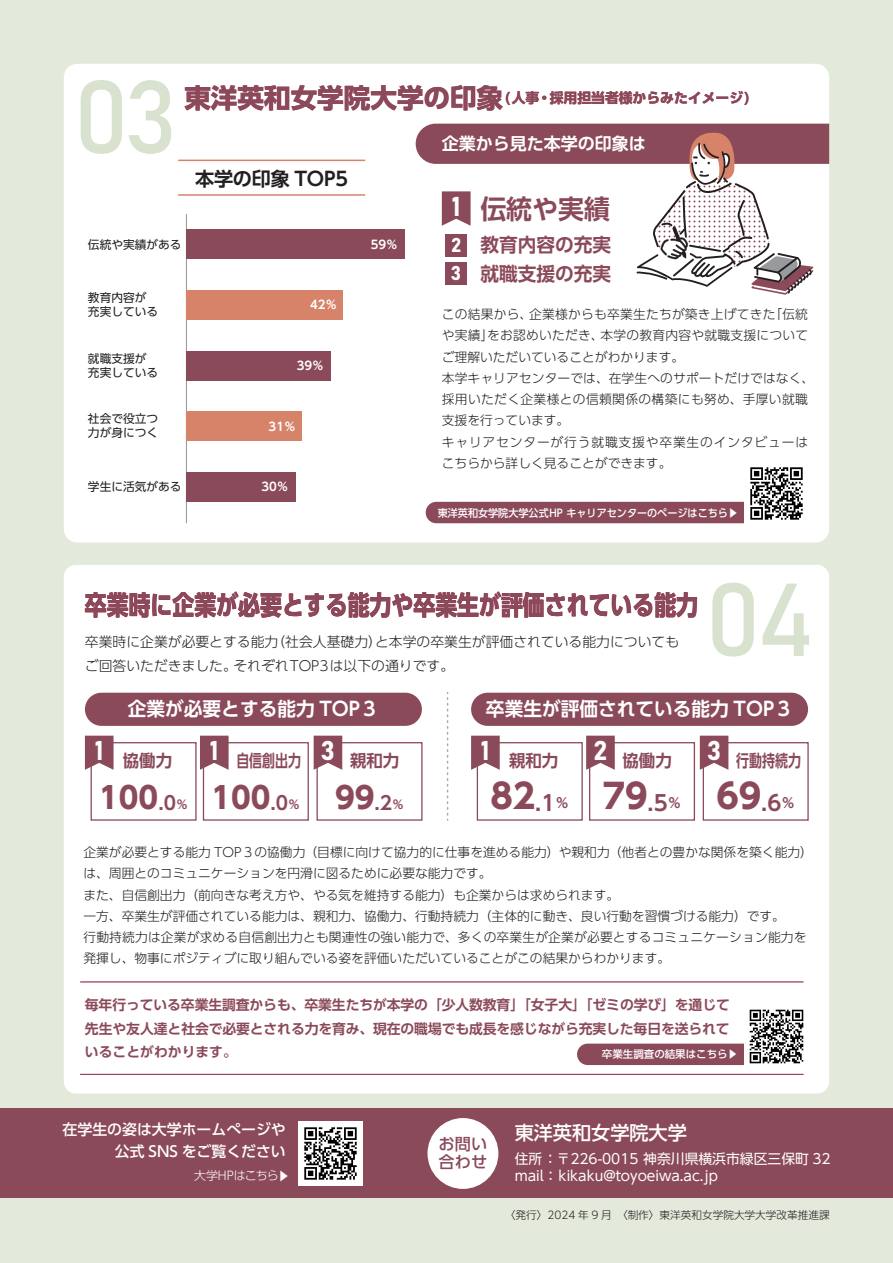
<style>
.page{position:relative;width:893px;height:1263px;background:#e3e9db}
.page>*{position:absolute;margin:0;border:0;box-sizing:border-box;transform-origin:0 0}
.t1{font:101.85px "Bahnschrift";color:#d8e2ce}
.t2{font:700 33.9px "UD Shin Go Pr 6 N";color:#8b4a5a}
.t3{font:700 29.85px "UD Shin Go Pr 6 N";color:#8b4a5a}
.t4{font:27px "Bahnschrift";color:#fff}
.t5{font:26.85px "Bahnschrift";color:#fff}
.t6{font:700 26.55px "UD Shin Go Pr 6 N";color:#942d4e;scale:.82 1}
.t7{font:700 26.55px "UD Shin Go Pr 6 N";color:#942d4e}
.t8{font:700 26.55px "UD Shin Go Pr 6 N De";color:#8b4a5a}
.t9{font:19.8px/28.2px "Bahnschrift";color:#fff}
.t10{font:700 19.2px "UD Shin Go Pr 6 N De";color:#fff}
.t11{font:700 19.2px/28.7px "UD Shin Go Pr 6 N De";color:#8b4a5a}
.t12{font:700 19.2px "UD Shin Go Pr 6 N De";letter-spacing:-.015em;color:#231f20}
.t13{font:500 19.2px "UD Shin Go Pr 6 N";color:#fff}
.t14{font:700 16.95px "UD Shin Go Pr 6 N De";color:#fff}
.t15{font:700 16.8px "UD Shin Go Pr 6 N De";color:#8b4a5a}
.t16{font:700 16.8px "UD Shin Go Pr 6 N De";color:#8b4a5a;scale:.77 1}
.t17{font:500 16.2px/18px "UD Shin Go Pr 6 N";color:#8b4a5a}
.t18{font:500 14.85px/22.4px "UD Shin Go Pr 6 N";color:#fff;text-align:right}
.t19{font:700 13.8px/23.4px "UD Shin Go Pr 6 N De";letter-spacing:-.01em;color:#8b4a5a;text-align:justify}
.t20{font:300 13.8px/24.5px "UD Shin Go Pr 6 N";color:#231f20}
.t21{font:13.8px/17px "UD Shin Go Pr 6 N";color:#fff}
.t22{font:700 13.8px "UD Shin Go Pr 6 N";color:#942d4e}
.t23{font:300 12.75px/21.3px "UD Shin Go Pr 6 N";color:#231f20}
.t24{font:300 12.75px "UD Shin Go Pr 6 N";letter-spacing:.02em;color:#231f20}
.t25{font:300 12px "UD Shin Go Pr 6 N";letter-spacing:-.02em;color:#fff}
.t26{font:11.7px "UD Shin Go Pr 6 N";color:#231f20}
.t27{font:700 11.7px "UD Shin Go Pr 6 N De";color:#fff}
.t28{font:300 10.65px "UD Shin Go Pr 6 N";color:#231f20}
.t29{font:500 10.65px "UD Shin Go Pr 6 N";color:#fff;scale:.95 1}
.t30{font:500 10.5px "UD Shin Go Pr 6 N";color:#fff}
.s1{font-family:"UD Shin Go Pr 6 N De";font-size:18.6px}
.s2{font-family:"UD Shin Go Pr 6 N De";font-size:12px}
.s3{font-family:"UD Shin Go Pr 6 N De";font-size:21.15px}
.s4{font-family:"UD Shin Go Pr 6 N De";font-size:13.65px}
</style>
<div class="page">
<div style="left:0;top:1109px;width:893px;height:89px;background:#8b4a5a"></div>
<div style="left:64px;top:565px;width:765px;height:528px;background:#fff;border-radius:12px"></div>
<div style="left:64px;top:64px;width:765px;height:478px;background:#fff;border-radius:14px"></div>
<hr style="left:178px;top:160px;width:187px;height:1px;background:#d7836a">
<hr style="left:178px;top:194px;width:187px;height:2px;background:#d7836a">
<div style="left:427px;top:1118px;width:71px;height:71px;background:#fff;border-radius:50%"></div>
<img style="left:299px;top:1122px;width:63px;height:63px">
<hr style="left:186px;top:214px;width:1px;height:309px;background:#939598">
<div style="left:186px;top:229px;width:219px;height:30px;background:#8b4a5a"></div>
<div style="left:186px;top:290px;width:157px;height:30px;background:#d7836a"></div>
<div style="left:186px;top:351px;width:145px;height:29px;background:#8b4a5a"></div>
<div style="left:186px;top:472px;width:110px;height:30px;background:#8b4a5a"></div>
<div style="left:186px;top:411px;width:116px;height:30px;background:#d7836a"></div>
<div style="left:91px;top:742px;width:106px;height:79px;border:1px solid #8b4a5a"></div>
<svg style="left:85px;top:736px;width:29px;height:34px"></svg>
<div style="left:203px;top:742px;width:106px;height:79px;border:1px solid #8b4a5a"></div>
<svg style="left:200px;top:736px;width:29px;height:34px"></svg>
<div style="left:316px;top:742px;width:107px;height:79px;border:1px solid #8b4a5a"></div>
<svg style="left:314px;top:736px;width:28px;height:34px"></svg>
<div style="left:85px;top:693px;width:337px;height:33px;background:#8b4a5a;border-radius:17px"></div>
<div style="left:477px;top:742px;width:106px;height:79px;border:1px solid #8b4a5a"></div>
<svg style="left:471px;top:736px;width:29px;height:34px"></svg>
<div style="left:589px;top:742px;width:106px;height:79px;border:1px solid #8b4a5a"></div>
<svg style="left:586px;top:736px;width:29px;height:34px"></svg>
<div style="left:703px;top:742px;width:106px;height:79px;border:1px solid #8b4a5a"></div>
<svg style="left:700px;top:736px;width:28px;height:34px"></svg>
<div style="left:471px;top:693px;width:337px;height:33px;background:#8b4a5a;border-radius:17px"></div>
<svg style="left:447px;top:693px;width:1px;height:127px"></svg>
<hr style="left:80px;top:1074px;width:723px;height:1px;background:#942d4e">
<hr style="left:80px;top:981px;width:723px;height:1px;background:#942d4e">
<svg style="left:416px;top:124px;width:413px;height:171px"></svg>
<div style="left:426px;top:502px;width:334px;height:21px;background:#8b4a5a;border-radius:11px"></div>
<img style="left:744px;top:467px;width:59px;height:56px">
<div style="left:577px;top:1043px;width:194px;height:22px;background:#8b4a5a;border-radius:11px"></div>
<img style="left:744px;top:1009px;width:60px;height:56px">
<h1 class="t1" style="left:73px;top:40px;width:106px">03</h1>
<h3 class="t7" style="left:184px;top:76px;width:320px">東洋英和女学院大学の印象</h3>
<p class="t22" style="left:505px;top:86px;width:246px">(人事・採用担当者様からみたイメージ(</p>
<h3 class="t12" style="left:195px;top:163px;width:154px">本学の印象 TOP5</h3>
<h3 class="t14" style="left:442px;top:129px;width:206px">企業から見た本学の印象は</h3>
<p class="t26" style="left:88px;top:235px;width:95px">伝統や実績がある</p>
<p class="t26" style="left:88px;top:288px;width:60px">教育内容が</p>
<p class="t26" style="left:88px;top:302px;width:72px">充実している</p>
<p class="t26" style="left:88px;top:349px;width:60px">就職支援が</p>
<p class="t26" style="left:88px;top:363px;width:72px">充実している</p>
<p class="t26" style="left:88px;top:409px;width:72px">社会で役立つ</p>
<p class="t26" style="left:88px;top:423px;width:72px">力が身につく</p>
<p class="t26" style="left:88px;top:477px;width:95px">学生に活気がある</p>
<p class="t27" style="left:310px;top:295px;width:29px">42％</p>
<p class="t27" style="left:297px;top:356px;width:29px">39％</p>
<p class="t27" style="left:269px;top:417px;width:29px">31％</p>
<p class="t27" style="left:261px;top:477px;width:29px">30％</p>
<p class="t27" style="left:371px;top:235px;width:29px">59％</p>
<h3 class="t4" style="left:452px;top:186px;width:10px">1</h3>
<h3 class="t9" style="left:451px;top:230px;width:12px">2<br>3</h3>
<h3 class="t8" style="left:480px;top:188px;width:131px">伝統や実績</h3>
<h3 class="t11" style="left:480px;top:230px;width:132px">教育内容の充実就職支援の充実</h3>
<p class="t23" style="left:529px;top:303px;width:248px">企業様からも卒業生たちが築き上げてきた</p>
<p class="t23" style="left:769px;top:303px;width:40px">「伝統</p>
<p class="t23" style="left:442px;top:303px;width:92px">この結果から、</p>
<p class="t24" style="left:487px;top:325px;width:118px">をお認めいただき、</p>
<p class="t24" style="left:601px;top:325px;width:209px">本学の教育内容や就職支援について</p>
<p class="t23" style="left:442px;top:324px;width:374px">や実績」<br>ご理解いただいていることがわかります。<br>本学キャリアセンターでは、在学生へのサポートだけではなく、採用いただく企業様との信頼関係の構築にも努め、手厚い就職支援を行っています。<br>キャリアセンターが行う就職支援や卒業生のインタビューはこちらから詳しく見ることができます。</p>
<p class="t29" style="left:438px;top:504px;width:318px">東洋英和女学院大学公式HP キャリアセンターのページはこちら▶</p>
<h3 class="t6" style="left:85px;top:583px;width:749px">卒業時に企業が必要とする能力や卒業生が評価されている能力</h3>
<p class="t20" style="left:233px;top:629px;width:222px;text-indent:-149px">卒業時に企業が必要とする能力<br>それぞれTOP3は以下の通りです。</p>
<p class="t20" style="left:375px;top:629px;width:306px">と本学の卒業生が評価されている能力についても</p>
<p class="t20" style="left:271px;top:629px;width:112px">（社会人基礎力）</p>
<p class="t20" style="left:85px;top:653px;width:154px">ご回答いただきました。</p>
<h1 class="t1" style="left:705px;top:543px;width:111px">04</h1>
<h3 class="t10" style="left:128px;top:693px;width:253px">企業が必要とする能力 TOP３</h3>
<h3 class="t10" style="left:486px;top:693px;width:309px">卒業生が評価されている能力 TOP３</h3>
<h3 class="t5" style="left:95px;top:730px;width:10px">1</h3>
<h3 class="t15" style="left:123px;top:747px;width:51px">協働力</h3>
<h3 class="t16" style="left:210px;top:747px;width:120px"><sup>1</sup> 自信創出力</h3>
<h3 class="t5" style="left:321px;top:730px;width:16px">3</h3>
<h3 class="t15" style="left:350px;top:747px;width:51px">親和力</h3>
<h3 class="t5" style="left:481px;top:730px;width:10px">1</h3>
<h3 class="t15" style="left:509px;top:747px;width:51px">親和力</h3>
<h3 class="t5" style="left:593px;top:730px;width:15px">2</h3>
<h3 class="t15" style="left:622px;top:747px;width:51px">協働力</h3>
<h3 class="t16" style="left:707px;top:747px;width:124px"><sup>3</sup> 行動持続力</h3>
<h3 class="t3" style="left:99px;top:774px;width:90px">100<span class="s1">.0</span><span class="s2">％</span></h3>
<h3 class="t3" style="left:211px;top:774px;width:90px">100<span class="s1">.0</span><span class="s2">％</span></h3>
<h3 class="t3" style="left:335px;top:774px;width:71px">99<span class="s1">.2</span><span class="s2">％</span></h3>
<h2 class="t2" style="left:490px;top:769px;width:80px">82<span class="s3">.1</span><span class="s4">％</span></h2>
<h2 class="t2" style="left:603px;top:769px;width:80px">79<span class="s3">.5</span><span class="s4">％</span></h2>
<h2 class="t2" style="left:716px;top:769px;width:80px">69<span class="s3">.6</span><span class="s4">％</span></h2>
<p class="t23" style="left:83px;top:841px;width:731px">企業が必要とする能力 TOP３の協働力（目標に向けて協力的に仕事を進める能力）や親和力（他者との豊かな関係を築く能力(は、周囲とのコミュニケーションを円滑に図るために必要な能力です。<br>また、自信創出力（前向きな考え方や、やる気を維持する能力）も企業からは求められます。<br>一方、卒業生が評価されている能力は、親和力、協働力、行動持続力（主体的に動き、良い行動を習慣づける能力）です。<br>行動持続力は企業が求める自信創出力とも関連性の強い能力で、多くの卒業生が企業が必要とするコミュニケーション能力を発揮し、物事にポジティブに取り組んでいる姿を評価いただいていることがこの結果からわかります。</p>
<p class="t19" style="left:85px;top:993px;width:646px">毎年行っている卒業生調査からも、卒業生たちが本学の「少人数教育」「女子大」「ゼミの学び」を通じて先生や友人達と社会で必要とされる力を育み、現在の職場でも成長を感じながら充実した毎日を送られていることがわかります。</p>
<p class="t30" style="left:602px;top:1046px;width:138px">卒業生調査の結果はこちら▶</p>
<p class="t18" style="left:63px;top:1117px;width:225px">在学生の姿は大学ホームぺージや公式 SNS をご覧ください</p>
<p class="t25" style="left:194px;top:1166px;width:86px">大学HPはこちら</p>
<p class="t25" style="left:293px;top:1170px;width:13px;rotate:90deg">▲</p>
<p class="t17" style="left:439px;top:1134px;width:50px">お問い合わせ</p>
<h3 class="t13" style="left:515px;top:1117px;width:174px">東洋英和女学院大学</h3>
<p class="t21" style="left:515px;top:1150px;width:318px">住所：〒226-0015 神奈川県横浜市緑区三保町 32 mail：kikaku@toyoeiwa.ac.jp</p>
<p class="t28" style="left:505px;top:1206px;width:326px">〈発行〉2024 年 9 月　〈制作〉東洋英和女学院大学大学改革推進課</p>
</div>
